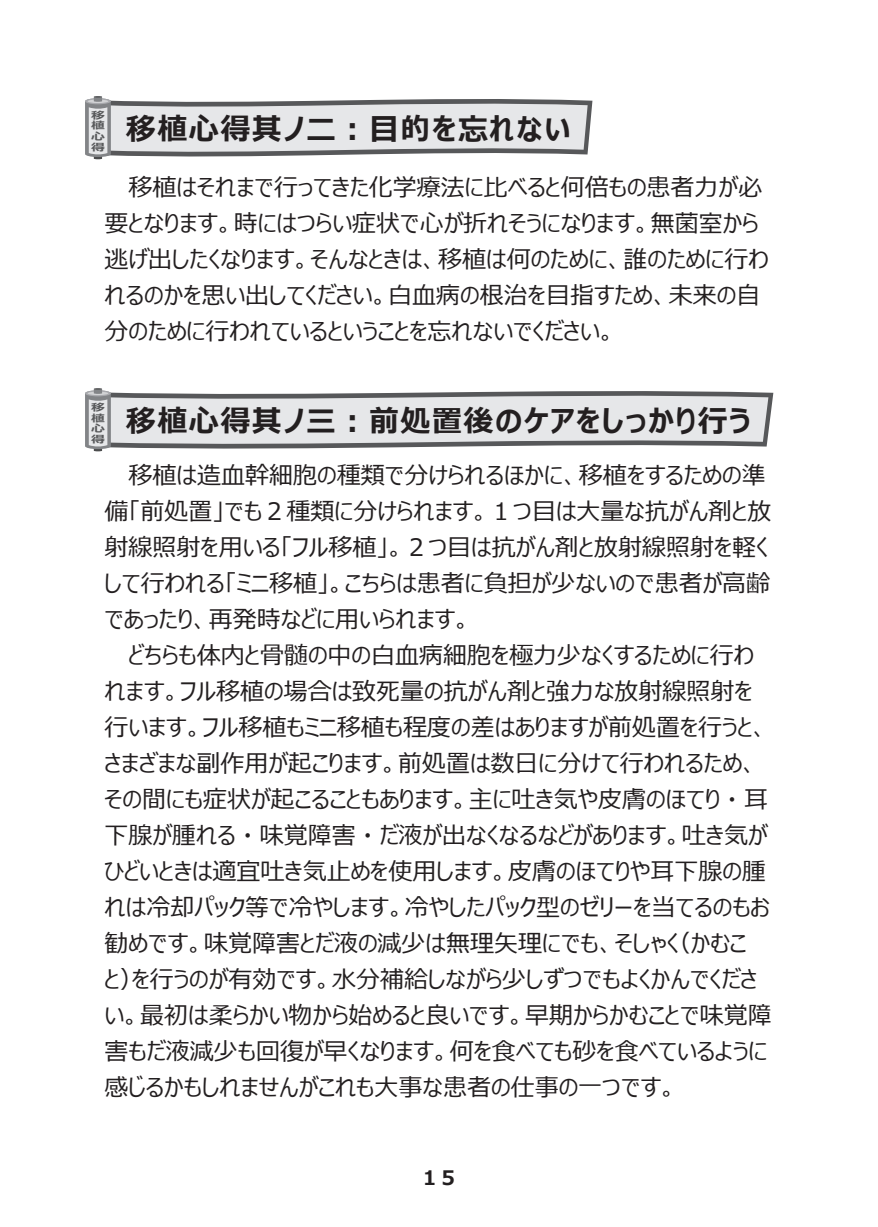
<style>
.page{position:relative;width:878px;height:1227px;background:#fff}
.page>*{position:absolute;margin:0;border:0;box-sizing:border-box;transform-origin:0 0}
.t1{font:700 30px "Meiryo UI";letter-spacing:.05em;color:#231f20}
.t2{font:24px/36px "Meiryo UI";color:#231f20}
.t3{font:700 20px "Meiryo UI";color:#231f20}
.t4{font:700 10px/10.6px "Meiryo UI";color:#57585a;text-align:justify;scale:1.37 1}
</style>
<div class="page">
<svg style="left:85px;top:96px;width:507px;height:64px;background:#d3d3d5"></svg>
<svg style="left:85px;top:388px;width:683px;height:63px;background:#d3d3d5"></svg>
<p class="t4" style="left:91px;top:109px;width:12px">移植心得</p>
<p class="t1" style="left:126px;top:108px;width:446px">移植心得其ノ二︓目的を忘れない</p>
<p class="t2" style="left:105px;top:168px;width:666px;text-indent:24px">移植はそれまで行ってきた化学療法に比べると何倍もの患者力が必要となります。時にはつらい症状で心が折れそうになります。無菌室から逃げ出したくなります。そんなときは、移植は何のために、誰のために行われるのかを思い出してください。白血病の根治を目指すため、未来の自分のために行われているということを忘れないでください。</p>
<p class="t4" style="left:91px;top:401px;width:12px">移植心得</p>
<p class="t1" style="left:126px;top:400px;width:626px">移植心得其ノ三︓前処置後のケアをしっかり行う</p>
<p class="t2" style="left:105px;top:456px;width:668px;text-indent:24px">移植は造血幹細胞の種類で分けられるほかに、移植をするための準備「前処置」でも２種類に分けられます。１つ目は大量な抗がん剤と放射線照射を用いる「フル移植」。２つ目は抗がん剤と放射線照射を軽くして行われる「ミニ移植」。こちらは患者に負担が少ないので患者が高齢であったり、再発時などに用いられます。</p>
<p class="t2" style="left:105px;top:636px;width:668px;text-indent:24px">どちらも体内と骨髄の中の白血病細胞を極力少なくするために行われます。フル移植の場合は致死量の抗がん剤と強力な放射線照射を行います。フル移植もミニ移植も程度の差はありますが前処置を行うと、さまざまな副作用が起こります。前処置は数日に分けて行われるため、その間にも症状が起こることもあります。主に吐き気や皮膚のほてり・耳下腺が腫れる・味覚障害・だ液が出なくなるなどがあります。吐き気がひどいときは適宜吐き気止めを使用します。皮膚のほてりや耳下腺の腫れは冷却パック等で冷やします。冷やしたパック型のゼリーを当てるのもお勧めです。味覚障害とだ液の減少は無理矢理にでも、そしゃく（かむこ<br>と）を行うのが有効です。水分補給しながら少しずつでもよくかんでください。最初は柔らかい物から始めると良いです。早期からかむことで味覚障害もだ液減少も回復が早くなります。何を食べても砂を食べているように感じるかもしれませんがこれも大事な患者の仕事の一つです。</p>
<p class="t3" style="left:423px;top:1163px;width:34px">15</p>
</div>
